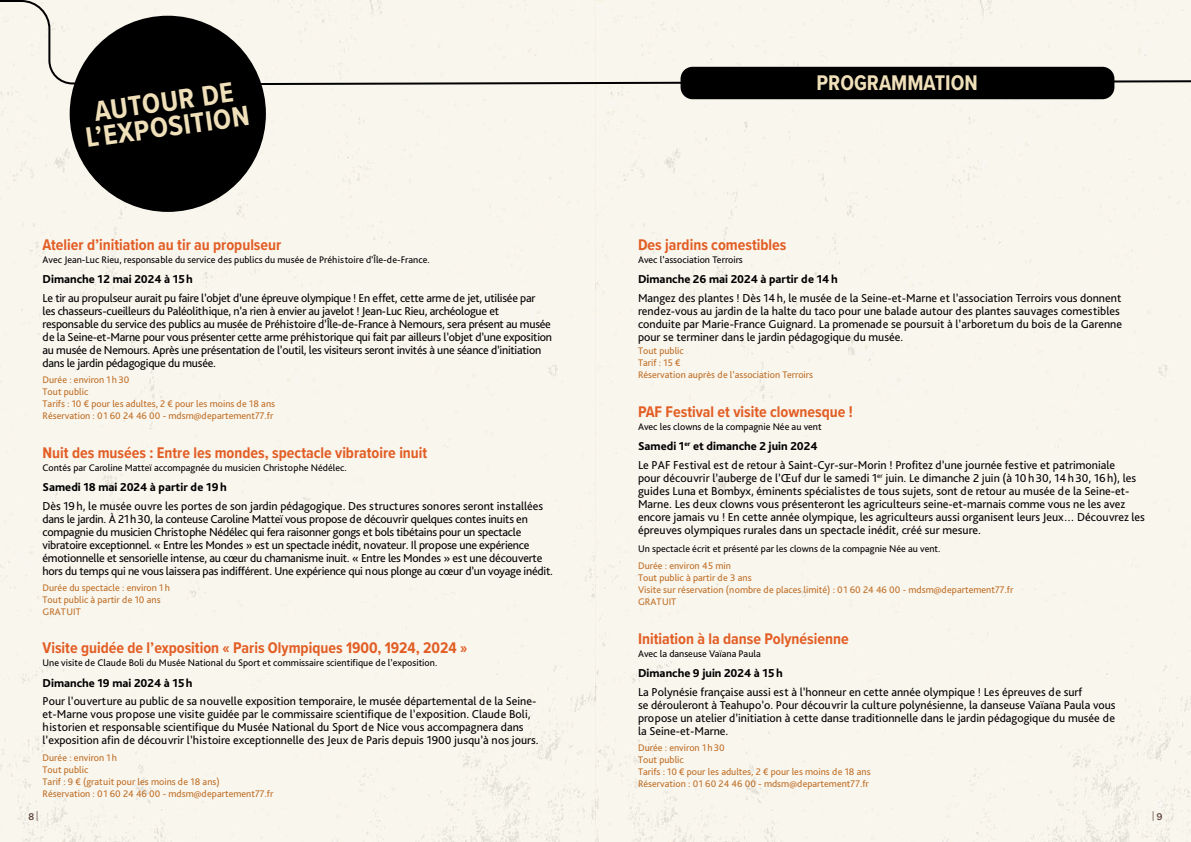
<style>
.page{position:relative;width:1191px;height:842px;background:#fff}
.page>*{position:absolute;margin:0;border:0;box-sizing:border-box;transform-origin:0 0}
.t1{font:700 29px/25px "Proxima Nova Cond";color:#f0e0ba;text-align:center}
.t2{font:700 22px "Proxima Nova Cond";color:#f0e0ba}
.t3{font:700 16px "Proxima Nova Cond";color:#e25e25}
.t4{font:12px/13px "Bliss Pro";color:#000}
.t5{font:12px/13px "Bliss Pro";letter-spacing:-.02em;color:#000}
.t6{font:800 12px "Bliss Pro";color:#000}
.t7{font:500 12px "Galano Grotesque Alt";color:#583f35;scale:.5 1}
.t8{font:10px/12px "Bliss Pro";color:#bf6e25}
.t9{font:10px "Bliss Pro";color:#000}
.t10{font:500 10px "Galano Grotesque Alt";color:#583f35}
.s1{font-weight:800}
.s2{font-size:12px}
.s3{font-size:10px}
</style>
<div class="page">
<div style="left:595px;top:0;width:596px;height:842px;background:#f9f6ee"></div>
<div style="left:0;top:0;width:595px;height:842px;background:#f9f6ee"></div>
<svg style="left:260px;top:79px;width:931px;height:7px"></svg>
<svg style="left:0;top:0;width:101px;height:85px"></svg>
<div style="left:70px;top:16px;width:196px;height:196px;background:#000;border-radius:50%"></div>
<div style="left:680px;top:67px;width:434px;height:32px;background:#000;border-radius:12px"></div>
<h1 class="t1" style="left:80px;top:100px;width:166px;rotate:-8deg">AUTOUR DE<br>L’EXPOSITION</h1>
<h2 class="t2" style="left:816px;top:67px;width:163px">PROGRAMMATION</h2>
<h3 class="t3" style="left:43px;top:233px;width:240px">Atelier d’initiation au tir au propulseur</h3>
<p class="t9" style="left:43px;top:254px;width:389px">Avec Jean-Luc Rieu, responsable du service des publics du musée de Préhistoire d’Île-de-France.</p>
<p class="t6" style="left:43px;top:272px;width:152px">Dimanche 12 mai 2024 à 15h</p>
<p class="t5" style="left:43px;top:291px;width:511px">Le tir au propulseur aurait pu faire l’objet d’une épreuve olympique ! En effet, cette arme de jet, utilisée par<br>les chasseurs-cueilleurs du Paléolithique, n’a rien à envier au javelot ! Jean-Luc Rieu, archéologue et responsable du service des publics au musée de Préhistoire d’Île-de-France à Nemours, sera présent au musée de la Seine-et-Marne pour vous présenter cette arme préhistorique qui fait par ailleurs l’objet d’une exposition au musée de Nemours. Après une présentation de l’outil, les visiteurs seront invités à une séance d’initiation dans le jardin pédagogique du musée.</p>
<p class="t8" style="left:43px;top:373px;width:234px">Durée : environ 1h30<br>Tout public<br>Tarifs : 10 € pour les adultes, 2 € pour les moins de 18 ans Réservation : 01 60 24 46 00 - mdsm@departement77.fr</p>
<h3 class="t3" style="left:43px;top:441px;width:386px">Nuit des musées : Entre les mondes, spectacle vibratoire inuit</h3>
<p class="t9" style="left:43px;top:461px;width:306px">Contés par Caroline Matteï accompagnée du musicien Christophe Nédélec.</p>
<p class="t6" style="left:43px;top:479px;width:186px">Samedi 18 mai 2024 à partir de 19h</p>
<p class="t5" style="left:43px;top:499px;width:512px">Dès 19h, le musée ouvre les portes de son jardin pédagogique. Des structures sonores seront installées dans le jardin. À 21h30, la conteuse Caroline Matteï vous propose de découvrir quelques contes inuits en compagnie du musicien Christophe Nédélec qui fera raisonner gongs et bols tibétains pour un spectacle vibratoire exceptionnel. « Entre les Mondes » est un spectacle inédit, novateur. Il propose une expérience émotionnelle et sensorielle intense, au cœur du chamanisme inuit. « Entre les Mondes » est une découverte hors du temps qui ne vous laissera pas indifférent. Une expérience qui nous plonge au cœur d’un voyage inédit.</p>
<p class="t8" style="left:43px;top:581px;width:129px">Durée du spectacle : environ 1h<br>Tout public à partir de 10 ans<br>GRATUIT</p>
<h3 class="t3" style="left:43px;top:636px;width:426px">Visite guidée de l’exposition « Paris Olympiques 1900, 1924, 2024 »</h3>
<p class="t9" style="left:43px;top:657px;width:396px">Une visite de Claude Boli du Musée National du Sport et commissaire scientifique de l’exposition.</p>
<p class="t6" style="left:43px;top:675px;width:152px">Dimanche 19 mai 2024 à 15h</p>
<p class="t4" style="left:43px;top:694px;width:497px">Pour l’ouverture au public de sa nouvelle exposition temporaire, le musée départemental de la Seine&shy;et-Marne vous propose une visite guidée par le commissaire scientifique de l’exposition. Claude Boli, historien et responsable scientifique du Musée National du Sport de Nice vous accompagnera dans l’exposition afin de découvrir l’histoire exceptionnelle des Jeux de Paris depuis 1900 jusqu’à nos jours.</p>
<p class="t8" style="left:43px;top:751px;width:232px">Durée : environ 1h<br>Tout public<br>Tarif : 9 € (gratuit pour les moins de 18 ans)<br>Réservation : 01 60 24 46 00 - mdsm@departement77.fr</p>
<h3 class="t3" style="left:638px;top:233px;width:150px">Des jardins comestibles</h3>
<p class="t9" style="left:638px;top:254px;width:106px">Avec l’association Terroirs</p>
<p class="t6" style="left:638px;top:272px;width:201px">Dimanche 26 mai 2024 à partir de 14h</p>
<p class="t4" style="left:638px;top:291px;width:485px">Mangez des plantes ! Dès 14h, le musée de la Seine-et-Marne et l’association Terroirs vous donnent rendez-vous au jardin de la halte du taco pour une balade autour des plantes sauvages comestibles conduite par Marie-France Guignard. La promenade se poursuit à l’arboretum du bois de la Garenne pour se terminer dans le jardin pédagogique du musée.</p>
<p class="t8" style="left:638px;top:345px;width:176px">Tout public<br>Tarif : 15 €<br>Réservation auprès de l’association Terroirs</p>
<h3 class="t3" style="left:638px;top:400px;width:216px">PAF Festival et visite clownesque !</h3>
<p class="t9" style="left:638px;top:420px;width:185px">Avec les clowns de la compagnie Née au vent</p>
<p class="t4" style="left:638px;top:436px;width:478px;line-height:18.7px"><span class="s1">Samedi 1</span><sup>er</sup> <span class="s1">et dimanche 2 juin 2024<br></span>Le PAF Festival est de retour à Saint-Cyr-sur-Morin ! Profitez d’une journée festive et patrimoniale</p>
<p class="t4" style="left:638px;top:471px;width:508px">pour découvrir l’auberge de l’Œuf dur le samedi 1<sup>er</sup> juin. Le dimanche 2 juin (à 10h30, 14h30, 16h), les guides Luna et Bombyx, éminents spécialistes de tous sujets, sont de retour au musée de la Seine-et-Marne. Les deux clowns vous présenteront les agriculteurs seine-et-marnais comme vous ne les avez encore jamais vu ! En cette année olympique, les agriculteurs aussi organisent leurs Jeux… Découvrez les épreuves olympiques rurales dans un spectacle inédit, créé sur mesure.</p>
<p class="t9" style="left:638px;top:542px;width:304px">Un spectacle écrit et présenté par les clowns de la compagnie Née au vent.</p>
<p class="t8" style="left:638px;top:560px;width:377px">Durée : environ 45 min<br>Tout public à partir de 3 ans<br>Visite sur réservation (nombre de places limité) : 01 60 24 46 00 - mdsm@departement77.fr GRATUIT</p>
<h3 class="t3" style="left:638px;top:627px;width:212px">Initiation à la danse Polynésienne</h3>
<p class="t9" style="left:638px;top:648px;width:124px">Avec la danseuse Vaïana Paula</p>
<p class="t6" style="left:638px;top:666px;width:146px">Dimanche 9 juin 2024 à 15h</p>
<p class="t4" style="left:638px;top:685px;width:479px">La Polynésie française aussi est à l’honneur en cette année olympique ! Les épreuves de surf<br>se dérouleront à Teahupo’o. Pour découvrir la culture polynésienne, la danseuse Vaïana Paula vous propose un atelier d’initiation à cette danse traditionnelle dans le jardin pédagogique du musée de la Seine-et-Marne.</p>
<p class="t8" style="left:638px;top:742px;width:234px">Durée : environ 1h30<br>Tout public<br>Tarifs : 10 € pour les adultes, 2 € pour les moins de 18 ans Réservation : 01 60 24 46 00 - mdsm@departement77.fr</p>
<p class="t10" style="left:28px;top:810px;width:11px">8 <span class="s2">|</span></p>
<p class="t7" style="left:1152px;top:808px;width:22px">| <span class="s3">9</span></p>
</div>
